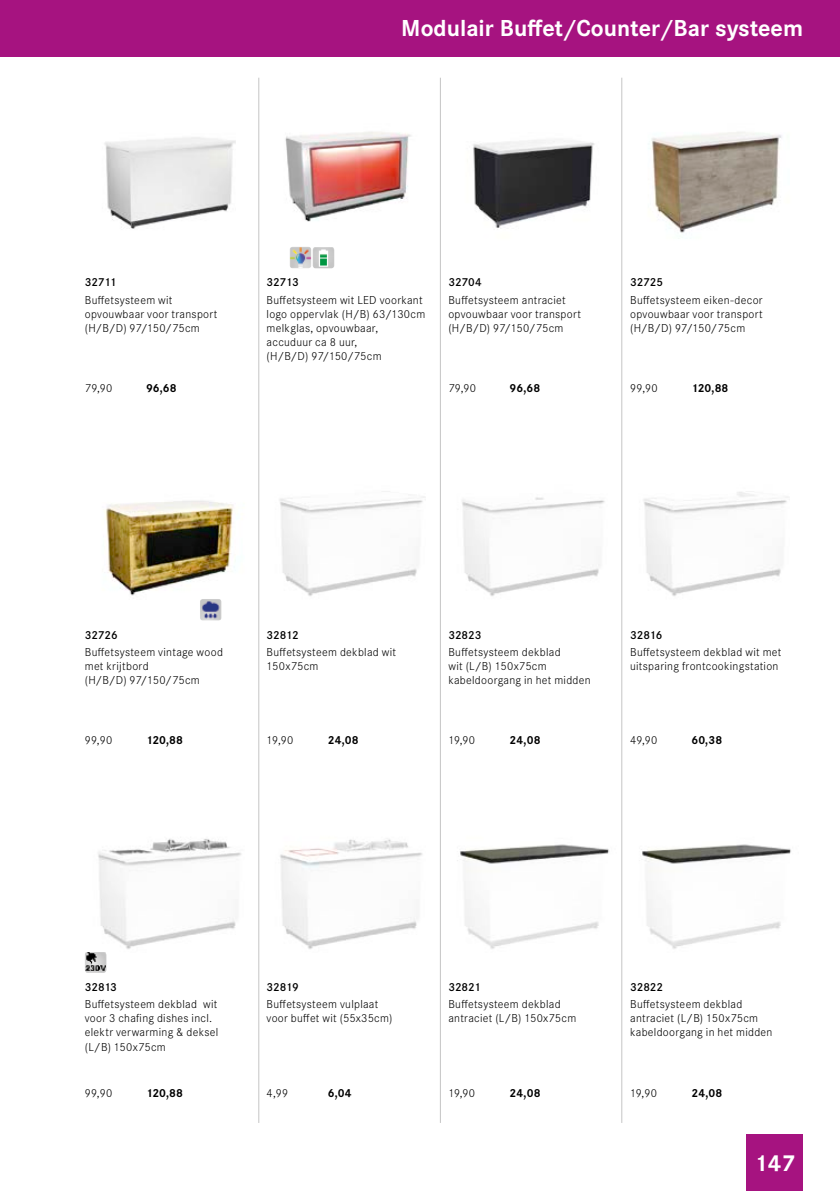
<style>
.page{position:relative;width:840px;height:1191px;background:#fff}
.page>*{position:absolute;margin:0;border:0;box-sizing:border-box;transform-origin:0 0}
.t1{font:700 24px "Corporate S";color:#fff}
.t2{font:300 12px/14.2px "Corporate S";letter-spacing:.025em;color:#000}
.t3{font:600 12px "Corporate S";letter-spacing:-.005em;color:#000}
.t4{font:700 12px "Corporate S";letter-spacing:.005em;color:#000}
</style>
<div class="page">
<img style="left:104px;top:137px;width:132px;height:92px">
<img style="left:285px;top:131px;width:126px;height:91px">
<img style="left:473px;top:140px;width:122px;height:89px">
<img style="left:648px;top:132px;width:134px;height:101px">
<img style="left:105px;top:500px;width:130px;height:102px">
<img style="left:279px;top:491px;width:146px;height:105px">
<img style="left:462px;top:497px;width:143px;height:99px">
<img style="left:643px;top:492px;width:146px;height:104px">
<img style="left:98px;top:839px;width:144px;height:110px">
<img style="left:280px;top:839px;width:143px;height:110px">
<img style="left:457px;top:844px;width:153px;height:105px">
<img style="left:642px;top:844px;width:149px;height:105px">
<img style="left:289px;top:247px;width:45px;height:21px">
<img style="left:200px;top:599px;width:21px;height:21px">
<img style="left:85px;top:952px;width:21px;height:20px">
<hr style="left:621px;top:78px;width:1px;height:1045px;background:#c5c5c5">
<hr style="left:258px;top:78px;width:1px;height:1045px;background:#c5c5c5">
<hr style="left:440px;top:78px;width:1px;height:1045px;background:#c5c5c5">
<div style="left:746px;top:1134px;width:56px;height:57px;background:#a61380"></div>
<div style="left:0;top:0;width:839px;height:57px;background:#a61380"></div>
<h1 class="t1" style="left:401px;top:12px;width:403px">Modulair Buffet/Counter/Bar systeem</h1>
<p class="t3" style="left:85px;top:274px;width:33px">32711</p>
<p class="t3" style="left:266px;top:274px;width:34px">32713</p>
<p class="t3" style="left:448px;top:274px;width:35px">32704</p>
<p class="t3" style="left:630px;top:274px;width:34px">32725</p>
<p class="t2" style="left:85px;top:292px;width:134px">Buffetsysteem wit opvouwbaar voor transport (H/B/D) 97/150/75cm</p>
<p class="t2" style="left:266px;top:292px;width:160px">Buffetsysteem wit LED voorkant logo oppervlak (H/B) 63/130cm melkglas, opvouwbaar, accuduur ca 8 uur,<br>(H/B/D) 97/150/75cm</p>
<p class="t2" style="left:448px;top:292px;width:134px">Buffetsysteem antraciet opvouwbaar voor transport (H/B/D) 97/150/75cm</p>
<p class="t2" style="left:629px;top:292px;width:134px;text-align:justify">Buffetsysteem eiken-decor opvouwbaar voor transport (H/B/D) 97/150/75cm</p>
<p class="t4" style="left:146px;top:380px;width:32px">96,68</p>
<p class="t4" style="left:509px;top:380px;width:32px">96,68</p>
<p class="t4" style="left:691px;top:380px;width:39px">120,88</p>
<p class="t2" style="left:85px;top:380px;width:29px">79,90</p>
<p class="t2" style="left:448px;top:380px;width:29px">79,90</p>
<p class="t2" style="left:629px;top:380px;width:29px">99,90</p>
<p class="t3" style="left:85px;top:626px;width:34px">32726</p>
<p class="t3" style="left:266px;top:626px;width:34px">32812</p>
<p class="t3" style="left:448px;top:626px;width:34px">32823</p>
<p class="t3" style="left:630px;top:626px;width:34px">32816</p>
<p class="t2" style="left:85px;top:644px;width:139px">Buffetsysteem vintage wood met krijtbord<br>(H/B/D) 97/150/75cm</p>
<p class="t2" style="left:266px;top:644px;width:131px">Buffetsysteem dekblad wit<br>150x75cm</p>
<p class="t2" style="left:448px;top:644px;width:144px">Buffetsysteem dekblad<br>wit (L/B) 150x75cm kabeldoorgang in het midden</p>
<p class="t2" style="left:629px;top:644px;width:153px">Buffetsysteem dekblad wit met uitsparing frontcookingstation</p>
<p class="t4" style="left:146px;top:732px;width:39px">120,88</p>
<p class="t4" style="left:327px;top:732px;width:32px">24,08</p>
<p class="t4" style="left:509px;top:732px;width:32px">24,08</p>
<p class="t4" style="left:691px;top:732px;width:32px">60,38</p>
<p class="t2" style="left:85px;top:733px;width:29px">99,90</p>
<p class="t2" style="left:266px;top:733px;width:28px">19,90</p>
<p class="t2" style="left:448px;top:733px;width:28px">19,90</p>
<p class="t2" style="left:629px;top:733px;width:29px">49,90</p>
<p class="t3" style="left:85px;top:978px;width:34px">32813</p>
<p class="t3" style="left:266px;top:978px;width:34px">32819</p>
<p class="t3" style="left:448px;top:978px;width:34px">32821</p>
<p class="t3" style="left:630px;top:978px;width:34px">32822</p>
<p class="t2" style="left:85px;top:996px;width:135px">Buffetsysteem dekblad wit voor 3 chafing dishes incl. elektr verwarming &amp; deksel (L/B) 150x75cm</p>
<p class="t2" style="left:266px;top:996px;width:127px">Buffetsysteem vulplaat voor buffet wit (55x35cm)</p>
<p class="t2" style="left:448px;top:996px;width:129px">Buffetsysteem dekblad antraciet (L/B) 150x75cm</p>
<p class="t2" style="left:629px;top:996px;width:144px">Buffetsysteem dekblad antraciet (L/B) 150x75cm kabeldoorgang in het midden</p>
<p class="t4" style="left:146px;top:1084px;width:39px">120,88</p>
<p class="t4" style="left:327px;top:1084px;width:25px">6,04</p>
<p class="t4" style="left:509px;top:1084px;width:32px">24,08</p>
<p class="t4" style="left:691px;top:1084px;width:32px">24,08</p>
<p class="t2" style="left:85px;top:1085px;width:29px">99,90</p>
<p class="t2" style="left:266px;top:1085px;width:23px">4,99</p>
<p class="t2" style="left:448px;top:1085px;width:28px">19,90</p>
<p class="t2" style="left:629px;top:1085px;width:28px">19,90</p>
<h1 class="t1" style="left:753px;top:1146px;width:43px">147</h1>
</div>
